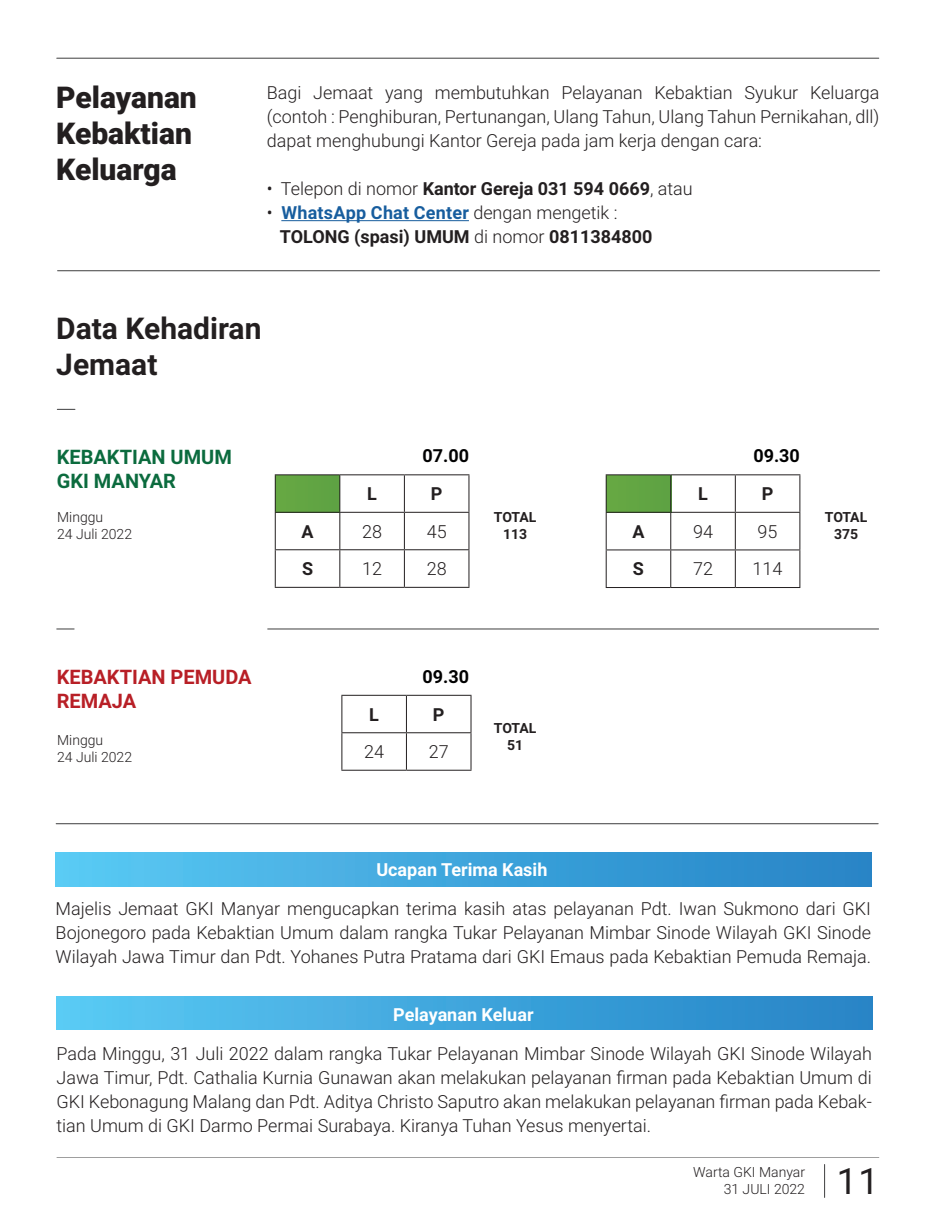
<style>
.page{position:relative;width:936px;height:1224px;background:#fff}
.page>*{position:absolute;margin:0;border:0;box-sizing:border-box;transform-origin:0 0}
.t1{font:36px "Roboto Mono";color:#231f20}
.t2{font:900 30px/36px "Roboto";color:#231f20}
.t3{font:700 30px/36px "Roboto";color:#231f20}
.t4{font:700 20px/24px "Roboto";color:#0b6b3e}
.t5{font:700 20px/24px "Roboto";color:#b81f26}
.t6{font:300 18px/24px "Roboto";color:#231f20;text-align:justify}
.t7{font:700 18px/24px "Roboto";color:#231f20}
.t8{font:700 18px "Roboto";color:#fff}
.t9{font:700 18px "Roboto";color:#000001}
.t10{font:300 14px/16.8px "Roboto";color:#231f20}
.t11{font:700 14px/16.8px "Roboto";letter-spacing:-.015em;color:#231f20;text-align:center}
.s1{font-weight:300}
.s2{color:#175d9e}
</style>
<div class="page">
<hr style="left:824px;top:1164px;width:1px;height:33px;background:#3e3e3f">
<svg style="left:57px;top:1157px;width:822px;height:1px"></svg>
<hr style="left:57px;top:58px;width:822px;height:1px;background:#3e3e3f">
<div style="left:275px;top:475px;width:65px;height:37px;background:#63a543"></div>
<hr style="left:275px;top:474px;width:65px;height:1px;background:#231f20">
<hr style="left:275px;top:475px;width:1px;height:37px;background:#231f20">
<hr style="left:340px;top:474px;width:64px;height:1px;background:#231f20">
<hr style="left:339px;top:475px;width:1px;height:37px;background:#231f20">
<hr style="left:404px;top:474px;width:65px;height:1px;background:#231f20">
<hr style="left:404px;top:475px;width:1px;height:37px;background:#231f20">
<hr style="left:468px;top:475px;width:1px;height:37px;background:#231f20">
<hr style="left:275px;top:512px;width:65px;height:1px;background:#231f20">
<hr style="left:275px;top:513px;width:1px;height:36px;background:#231f20">
<hr style="left:340px;top:512px;width:64px;height:1px;background:#231f20">
<hr style="left:339px;top:513px;width:1px;height:36px;background:#231f20">
<hr style="left:404px;top:512px;width:65px;height:1px;background:#231f20">
<hr style="left:404px;top:513px;width:1px;height:36px;background:#231f20">
<hr style="left:468px;top:513px;width:1px;height:36px;background:#231f20">
<hr style="left:275px;top:549px;width:65px;height:1px;background:#231f20">
<hr style="left:275px;top:550px;width:1px;height:37px;background:#231f20">
<hr style="left:340px;top:549px;width:64px;height:1px;background:#231f20">
<hr style="left:339px;top:550px;width:1px;height:37px;background:#231f20">
<hr style="left:404px;top:549px;width:65px;height:1px;background:#231f20">
<hr style="left:404px;top:550px;width:1px;height:37px;background:#231f20">
<hr style="left:468px;top:550px;width:1px;height:37px;background:#231f20">
<hr style="left:275px;top:587px;width:65px;height:1px;background:#231f20">
<hr style="left:340px;top:587px;width:64px;height:1px;background:#231f20">
<hr style="left:404px;top:587px;width:65px;height:1px;background:#231f20">
<svg style="left:57px;top:409px;width:18px;height:1px"></svg>
<div style="left:607px;top:475px;width:64px;height:37px;background:#62a543"></div>
<hr style="left:606px;top:474px;width:65px;height:1px;background:#231f20">
<hr style="left:606px;top:475px;width:1px;height:37px;background:#231f20">
<hr style="left:671px;top:474px;width:64px;height:1px;background:#231f20">
<hr style="left:670px;top:475px;width:1px;height:37px;background:#231f20">
<hr style="left:735px;top:474px;width:65px;height:1px;background:#231f20">
<hr style="left:735px;top:475px;width:1px;height:37px;background:#231f20">
<hr style="left:799px;top:475px;width:1px;height:37px;background:#231f20">
<hr style="left:606px;top:512px;width:65px;height:1px;background:#231f20">
<hr style="left:606px;top:513px;width:1px;height:36px;background:#231f20">
<hr style="left:671px;top:512px;width:64px;height:1px;background:#231f20">
<hr style="left:670px;top:513px;width:1px;height:36px;background:#231f20">
<hr style="left:735px;top:512px;width:65px;height:1px;background:#231f20">
<hr style="left:735px;top:513px;width:1px;height:36px;background:#231f20">
<hr style="left:799px;top:513px;width:1px;height:36px;background:#231f20">
<hr style="left:606px;top:549px;width:65px;height:1px;background:#231f20">
<hr style="left:606px;top:550px;width:1px;height:37px;background:#231f20">
<hr style="left:671px;top:549px;width:64px;height:1px;background:#231f20">
<hr style="left:670px;top:550px;width:1px;height:37px;background:#231f20">
<hr style="left:735px;top:549px;width:65px;height:1px;background:#231f20">
<hr style="left:735px;top:550px;width:1px;height:37px;background:#231f20">
<hr style="left:799px;top:550px;width:1px;height:37px;background:#231f20">
<hr style="left:606px;top:587px;width:65px;height:1px;background:#231f20">
<hr style="left:671px;top:587px;width:64px;height:1px;background:#231f20">
<hr style="left:735px;top:587px;width:65px;height:1px;background:#231f20">
<hr style="left:281px;top:220px;width:188px;height:1px;background:#175d9e">
<hr style="left:58px;top:270px;width:822px;height:1px;background:#3e3e3f">
<svg style="left:57px;top:628px;width:17px;height:1px"></svg>
<hr style="left:268px;top:628px;width:611px;height:1px;background:#3e3e3f">
<hr style="left:56px;top:823px;width:822px;height:1px;background:#3e3e3f">
<hr style="left:341px;top:695px;width:65px;height:1px;background:#231f20">
<hr style="left:341px;top:696px;width:1px;height:36px;background:#231f20">
<hr style="left:406px;top:695px;width:66px;height:1px;background:#231f20">
<hr style="left:406px;top:696px;width:1px;height:36px;background:#231f20">
<hr style="left:471px;top:696px;width:1px;height:36px;background:#231f20">
<hr style="left:341px;top:732px;width:65px;height:1px;background:#231f20">
<hr style="left:341px;top:733px;width:1px;height:37px;background:#231f20">
<hr style="left:406px;top:732px;width:66px;height:1px;background:#231f20">
<hr style="left:406px;top:733px;width:1px;height:37px;background:#231f20">
<hr style="left:471px;top:733px;width:1px;height:37px;background:#231f20">
<hr style="left:341px;top:770px;width:65px;height:1px;background:#231f20">
<hr style="left:406px;top:770px;width:66px;height:1px;background:#231f20">
<div style="left:56px;top:996px;width:816px;height:34px;background:linear-gradient(to right,#5bcaf4,#2582c5)"></div>
<div style="left:56px;top:853px;width:815px;height:33px;background:linear-gradient(to right,#5bcaf4,#2582c5)"></div>
<h2 class="t2" style="left:56px;top:79px;width:142px">Pelayanan<br>Kebaktian<br>Keluarga</h2>
<p class="t6" style="left:267px;top:80px;width:614px">Bagi Jemaat yang membutuhkan Pelayanan Kebaktian Syukur Keluarga (contoh : Penghiburan, Pertunangan, Ulang Tahun, Ulang Tahun Pernikahan, dll) dapat menghubungi Kantor Gereja pada jam kerja dengan cara:</p>
<p class="t7" style="left:267px;top:176px;width:428px"><span class="s1">• Telepon di nomor</span> Kantor Gereja 031 594 0669<span class="s1">, atau</span></p>
<p class="t7" style="left:280px;top:200px;width:374px;text-indent:-13px"><span class="s1">•</span> <span class="s2">WhatsApp Chat Center</span> <span class="s1">dengan mengetik :<br></span>TOLONG (spasi) UMUM <span class="s1">di nomor</span> 0811384800</p>
<h2 class="t3" style="left:56px;top:310px;width:207px">Data Kehadiran<br>Jemaat</h2>
<p class="t4" style="left:57px;top:444px;width:177px">KEBAKTIAN UMUM<br>GKI MANYAR</p>
<p class="t9" style="left:422px;top:443px;width:48px">07.00</p>
<p class="t7" style="left:367px;top:481px;width:11px">L</p>
<p class="t7" style="left:431px;top:481px;width:13px">P</p>
<p class="t10" style="left:57px;top:508px;width:76px">Minggu<br>24 Juli 2022</p>
<p class="t7" style="left:301px;top:519px;width:14px">A</p>
<p class="t6" style="left:362px;top:519px;width:21px">28</p>
<p class="t6" style="left:427px;top:519px;width:21px">45</p>
<p class="t7" style="left:302px;top:556px;width:13px">S</p>
<p class="t6" style="left:362px;top:556px;width:21px">12</p>
<p class="t6" style="left:427px;top:556px;width:21px">28</p>
<p class="t11" style="left:494px;top:508px;width:44px">TOTAL<br>113</p>
<p class="t5" style="left:57px;top:664px;width:196px">KEBAKTIAN PEMUDA<br>REMAJA</p>
<p class="t10" style="left:57px;top:732px;width:76px">Minggu<br>24 Juli 2022</p>
<p class="t9" style="left:422px;top:664px;width:48px">09.30</p>
<p class="t7" style="left:369px;top:702px;width:11px">L</p>
<p class="t7" style="left:433px;top:702px;width:13px">P</p>
<p class="t6" style="left:364px;top:739px;width:21px">24</p>
<p class="t6" style="left:429px;top:739px;width:21px">27</p>
<p class="t11" style="left:494px;top:719px;width:44px">TOTAL<br>51</p>
<p class="t9" style="left:753px;top:443px;width:48px">09.30</p>
<p class="t7" style="left:698px;top:481px;width:11px">L</p>
<p class="t7" style="left:762px;top:481px;width:13px">P</p>
<p class="t7" style="left:632px;top:519px;width:14px">A</p>
<p class="t6" style="left:693px;top:519px;width:21px">94</p>
<p class="t6" style="left:758px;top:519px;width:21px">95</p>
<p class="t7" style="left:633px;top:556px;width:13px">S</p>
<p class="t6" style="left:693px;top:556px;width:21px">72</p>
<p class="t6" style="left:753px;top:556px;width:31px">114</p>
<p class="t11" style="left:825px;top:508px;width:44px">TOTAL<br>375</p>
<p class="t8" style="left:376px;top:857px;width:173px">Ucapan Terima Kasih</p>
<p class="t6" style="left:56px;top:896px;width:817px">Majelis Jemaat GKI Manyar mengucapkan terima kasih atas pelayanan Pdt. Iwan Sukmono dari GKI Bojonegoro pada Kebaktian Umum dalam rangka Tukar Pelayanan Mimbar Sinode Wilayah GKI Sinode Wilayah Jawa Timur dan Pdt. Yohanes Putra Pratama dari GKI Emaus pada Kebaktian Pemuda Remaja.</p>
<p class="t8" style="left:393px;top:1002px;width:142px">Pelayanan Keluar</p>
<p class="t6" style="left:57px;top:1041px;width:817px">Pada Minggu, 31 Juli 2022 dalam rangka Tukar Pelayanan Mimbar Sinode Wilayah GKI Sinode Wilayah Jawa Timur, Pdt. Cathalia Kurnia Gunawan akan melakukan pelayanan firman pada Kebaktian Umum di GKI Kebonagung Malang dan Pdt. Aditya Christo Saputro akan melakukan pelayanan firman pada Kebak&shy;tian Umum di GKI Darmo Permai Surabaya. Kiranya Tuhan Yesus menyertai.</p>
<p class="t10" style="left:693px;top:1163px;width:113px;text-align:right">Warta GKI Manyar<br>31 JULI 2022</p>
<h1 class="t1" style="left:836px;top:1156px;width:45px">11</h1>
</div>
